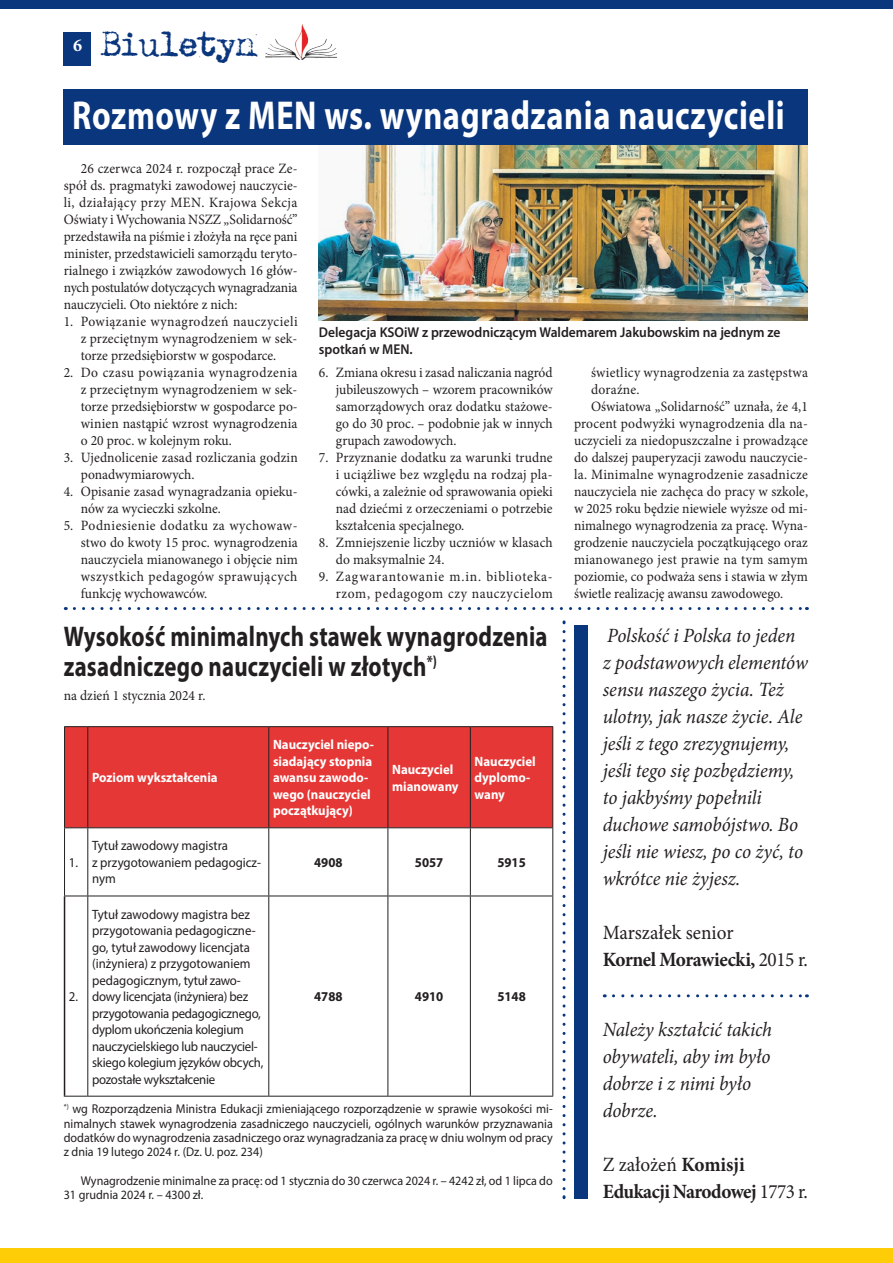
<style>
.page{position:relative;width:893px;height:1263px;background:#fff}
.page>*{position:absolute;margin:0;border:0;box-sizing:border-box;transform-origin:0 0}
.t1{font:700 40.5px "Myriad Pro";letter-spacing:.02em;color:#fff;scale:.8 1}
.t2{font:700 28.5px/30.5px "Myriad Pro";letter-spacing:.01em;color:#231f20;scale:.8 1}
.t3{font:27px "Maszyna AEG";color:#0a367e}
.t4{font:italic 20.25px/27px "Minion Pro";letter-spacing:-.005em;color:#231f20;scale:.95 1}
.t5{font:20.25px/27px "Minion Pro";color:#231f20;scale:.95 1}
.t6{font:700 20.25px/27px "Minion Pro";letter-spacing:-.03em;color:#231f20;scale:.95 1}
.t7{font:14.25px/17px "Minion Pro";letter-spacing:.005em;color:#231f20;text-align:justify;scale:.95 1}
.t8{font:600 14.25px/17.1px "Myriad Pro";color:#231f20;scale:.95 1}
.t9{font:14.25px/17px "Minion Pro";letter-spacing:.05em;color:#231f20;text-align:right;scale:.95 1}
.t10{font:14.25px "Minion Pro";letter-spacing:.025em;color:#231f20;scale:.95 1}
.t11{font:13.5px/16.5px "Myriad Pro";letter-spacing:-.01em;color:#231f20;scale:.95 1}
.t12{font:700 13.5px/16.5px "Myriad Pro";color:#fff;scale:.95 1}
.t13{font:700 13.5px "Myriad Pro";color:#231f20;scale:.95 1}
.t14{font:12.75px/14.2px "Myriad Pro";color:#231f20;text-align:justify;scale:.95 1}
.s1{font-weight:700}
.s2{font-weight:400}
</style>
<div class="page">
<div style="left:64px;top:33px;width:27px;height:33px;background:#0a367e"></div>
<img style="left:265px;top:24px;width:72px;height:35px">
<div style="left:0;top:1248px;width:893px;height:15px;background:#fecd08"></div>
<div style="left:0;top:0;width:893px;height:9px;background:#0a367e"></div>
<img style="left:319px;top:144px;width:489px;height:177px">
<div style="left:64px;top:89px;width:744px;height:55px;background:#0a367e"></div>
<svg style="left:74px;top:607px;width:733px;height:3px"></svg>
<div style="left:574px;top:625px;width:13px;height:574px;background:#0a367e"></div>
<svg style="left:563px;top:621px;width:3px;height:568px"></svg>
<svg style="left:613px;top:994px;width:194px;height:3px"></svg>
<div style="left:65px;top:727px;width:487px;height:100px;background:#e53735"></div>
<svg style="left:65px;top:828px;width:487px;height:268px"></svg>
<hr style="left:64px;top:727px;width:1px;height:100px;background:#231f20">
<hr style="left:64px;top:828px;width:1px;height:68px;background:#231f20">
<hr style="left:64px;top:896px;width:1px;height:200px;background:#231f20">
<svg style="left:64px;top:726px;width:24px;height:1px"></svg>
<hr style="left:88px;top:726px;width:181px;height:1px;background:#231f20">
<hr style="left:269px;top:726px;width:119px;height:1px;background:#231f20">
<hr style="left:388px;top:726px;width:82px;height:1px;background:#231f20">
<hr style="left:470px;top:726px;width:83px;height:1px;background:#231f20">
<svg style="left:64px;top:827px;width:24px;height:1px"></svg>
<hr style="left:88px;top:827px;width:181px;height:1px;background:#231f20">
<hr style="left:269px;top:827px;width:119px;height:1px;background:#231f20">
<hr style="left:388px;top:827px;width:82px;height:1px;background:#231f20">
<hr style="left:470px;top:827px;width:83px;height:1px;background:#231f20">
<svg style="left:64px;top:896px;width:23px;height:1px"></svg>
<hr style="left:88px;top:896px;width:181px;height:1px;background:#231f20">
<hr style="left:269px;top:896px;width:119px;height:1px;background:#231f20">
<hr style="left:388px;top:896px;width:82px;height:1px;background:#231f20">
<hr style="left:470px;top:896px;width:83px;height:1px;background:#231f20">
<svg style="left:64px;top:1096px;width:24px;height:1px"></svg>
<hr style="left:88px;top:1096px;width:181px;height:1px;background:#231f20">
<hr style="left:269px;top:1096px;width:119px;height:1px;background:#231f20">
<hr style="left:388px;top:1096px;width:82px;height:1px;background:#231f20">
<hr style="left:470px;top:1096px;width:83px;height:1px;background:#231f20">
<hr style="left:87px;top:727px;width:1px;height:100px;background:#231f20">
<hr style="left:268px;top:727px;width:1px;height:100px;background:#231f20">
<hr style="left:388px;top:727px;width:1px;height:100px;background:#231f20">
<hr style="left:470px;top:727px;width:1px;height:100px;background:#231f20">
<hr style="left:552px;top:727px;width:1px;height:100px;background:#231f20">
<hr style="left:87px;top:828px;width:1px;height:68px;background:#231f20">
<hr style="left:268px;top:828px;width:1px;height:68px;background:#231f20">
<hr style="left:388px;top:828px;width:1px;height:68px;background:#231f20">
<hr style="left:470px;top:828px;width:1px;height:68px;background:#231f20">
<hr style="left:552px;top:828px;width:1px;height:68px;background:#231f20">
<hr style="left:87px;top:896px;width:1px;height:200px;background:#231f20">
<hr style="left:268px;top:896px;width:1px;height:200px;background:#231f20">
<hr style="left:388px;top:896px;width:1px;height:200px;background:#231f20">
<hr style="left:470px;top:896px;width:1px;height:200px;background:#231f20">
<hr style="left:552px;top:896px;width:1px;height:200px;background:#231f20">
<h3 class="t3" style="left:73px;top:27px;width:186px"><sup>6</sup> Biuletyn</h3>
<h1 class="t1" style="left:72px;top:89px;width:892px">Rozmowy z MEN ws. wynagradzania nauczycieli</h1>
<p class="t7" style="left:64px;top:160px;width:248px;text-indent:17px">26 czerwca 2024 r. rozpoczął prace Ze&shy;spół ds. pragmatyki zawodowej nauczycie&shy;li, działający przy MEN. Krajowa Sekcja Oświaty i Wychowania NSZZ „Solidarność” przedstawiła na piśmie i złożyła na ręce pani minister, przedstawicieli samorządu teryto&shy;rialnego i związków zawodowych 16 głów&shy;nych postulatów dotyczących wynagradzania nauczycieli. Oto niektóre z nich:</p>
<p class="t7" style="left:81px;top:313px;width:230px;text-indent:-17px">1. Powiązanie wynagrodzeń nauczycieli z przeciętnym wynagrodzeniem w sek&shy;torze przedsiębiorstw w gospodarce.</p>
<p class="t7" style="left:81px;top:364px;width:230px;text-indent:-17px">2. Do czasu powiązania wynagrodzenia z przeciętnym wynagrodzeniem w sek&shy;torze przedsiębiorstw w gospodarce po&shy;winien nastąpić wzrost wynagrodzenia o 20 proc. w kolejnym roku.</p>
<p class="t7" style="left:81px;top:449px;width:230px;text-indent:-17px">3. Ujednolicenie zasad rozliczania godzin ponadwymiarowych.</p>
<p class="t7" style="left:81px;top:483px;width:230px;text-indent:-17px">4. Opisanie zasad wynagradzania opieku&shy;nów za wycieczki szkolne.</p>
<p class="t7" style="left:81px;top:517px;width:230px;text-indent:-17px">5. Podniesienie dodatku za wychowaw&shy;stwo do kwoty 15 proc. wynagrodzenia nauczyciela mianowanego i objęcie nim wszystkich pedagogów sprawujących funkcję wychowawców.</p>
<p class="t8" style="left:319px;top:323px;width:487px">Delegacja KSOiW z przewodniczącym Waldemarem Jakubowskim na jednym ze spotkań w MEN.</p>
<p class="t7" style="left:336px;top:364px;width:230px;text-indent:-17px">6. Zmiana okresu i zasad naliczania nagród jubileuszowych – wzorem pracowników samorządowych oraz dodatku stażowe&shy;go do 30 proc. – podobnie jak w innych grupach zawodowych.</p>
<p class="t7" style="left:336px;top:449px;width:230px;text-indent:-17px">7. Przyznanie dodatku za warunki trudne i uciążliwe bez względu na rodzaj pla&shy;cówki, a zależnie od sprawowania opieki nad dziećmi z orzeczeniami o potrzebie kształcenia specjalnego.</p>
<p class="t7" style="left:336px;top:534px;width:230px;text-indent:-17px">8. Zmniejszenie liczby uczniów w klasach do maksymalnie 24.</p>
<p class="t9" style="left:319px;top:568px;width:248px">9. Zagwarantowanie m.in. biblioteka&shy;rzom, pedagogom czy nauczycielom</p>
<p class="t7" style="left:591px;top:364px;width:230px">świetlicy wynagrodzenia za zastępstwa</p>
<p class="t7" style="left:591px;top:381px;width:53px">doraźne.</p>
<p class="t7" style="left:591px;top:398px;width:230px">Oświatowa „Solidarność” uznała, że 4,1</p>
<p class="t7" style="left:574px;top:415px;width:248px">procent podwyżki wynagrodzenia dla na-</p>
<p class="t7" style="left:574px;top:432px;width:248px">uczycieli za niedopuszczalne i prowadzące</p>
<p class="t7" style="left:574px;top:449px;width:248px">do dalszej pauperyzacji zawodu nauczycie-</p>
<p class="t7" style="left:574px;top:466px;width:248px">la. Minimalne wynagrodzenie zasadnicze</p>
<p class="t7" style="left:574px;top:483px;width:248px">nauczyciela nie zachęca do pracy w szkole,</p>
<p class="t7" style="left:574px;top:500px;width:248px">w 2025 roku będzie niewiele wyższe od mi-</p>
<p class="t7" style="left:574px;top:517px;width:248px">nimalnego wynagrodzenia za pracę. Wyna-</p>
<p class="t7" style="left:574px;top:534px;width:247px">grodzenie nauczyciela początkującego oraz</p>
<p class="t10" style="left:574px;top:550px;width:248px">mianowanego jest prawie na tym samym</p>
<p class="t7" style="left:574px;top:568px;width:248px">poziomie, co podważa sens i stawia w złym</p>
<p class="t7" style="left:574px;top:585px;width:222px">świetle realizację awansu zawodowego.</p>
<h2 class="t2" style="left:64px;top:620px;width:606px">Wysokość minimalnych stawek wynagrodzenia zasadniczego nauczycieli w złotych<sup>*)</sup></h2>
<p class="t7" style="left:64px;top:687px;width:151px">na dzień 1 stycznia 2024 r.</p>
<p class="t11" style="left:69px;top:854px;width:11px">1.</p>
<p class="t11" style="left:69px;top:988px;width:11px">2.</p>
<p class="t12" style="left:92px;top:769px;width:134px">Poziom wykształcenia</p>
<p class="t11" style="left:92px;top:837px;width:179px">Tytuł zawodowy magistra<br>z przygotowaniem pedagogicz&shy;nym</p>
<p class="t11" style="left:92px;top:906px;width:182px">Tytuł zawodowy magistra bez przygotowania pedagogiczne&shy;go, tytuł zawodowy licencjata (inżyniera) z przygotowaniem pedagogicznym, tytuł zawo&shy;dowy licencjata (inżyniera) bez przygotowania pedagogicznego, dyplom ukończenia kolegium nauczycielskiego lub nauczyciel&shy;skiego kolegium języków obcych, pozostałe wykształcenie</p>
<p class="t12" style="left:273px;top:736px;width:108px">Nauczyciel niepo&shy;siadający stopnia awansu zawodo&shy;wego (nauczyciel początkujący)</p>
<p class="t12" style="left:392px;top:761px;width:72px">Nauczyciel mianowany</p>
<p class="t12" style="left:475px;top:752px;width:66px">Nauczyciel dyplomo&shy;wany</p>
<p class="t13" style="left:314px;top:854px;width:31px">4908</p>
<p class="t13" style="left:415px;top:854px;width:31px">5057</p>
<p class="t13" style="left:497px;top:854px;width:31px">5915</p>
<p class="t13" style="left:314px;top:988px;width:31px">4788</p>
<p class="t13" style="left:415px;top:988px;width:31px">4910</p>
<p class="t13" style="left:497px;top:988px;width:31px">5148</p>
<p class="t14" style="left:64px;top:1102px;width:516px"><sup>*)</sup> wg Rozporządzenia Ministra Edukacji zmieniającego rozporządzenie w sprawie wysokości mi&shy;nimalnych stawek wynagrodzenia zasadniczego nauczycieli, ogólnych warunków przyznawania dodatków do wynagrodzenia zasadniczego oraz wynagradzania za pracę w dniu wolnym od pracy z dnia 19 lutego 2024 r. (Dz. U. poz. 234)</p>
<p class="t14" style="left:64px;top:1173px;width:516px;text-indent:17px">Wynagrodzenie minimalne za pracę: od 1 stycznia do 30 czerwca 2024 r. – 4242 zł, od 1 lipca do<br>31 grudnia 2024 r. – 4300 zł.</p>
<p class="t4" style="left:603px;top:622px;width:217px">Polskość i Polska to jeden<br>z podstawowych elementów sensu naszego życia. Też ulotny, jak nasze życie. Ale jeśli z tego zrezygnujemy, jeśli tego się pozbędziemy, to jakbyśmy popełnili duchowe samobójstwo. Bo jeśli nie wiesz, po co żyć, to wkrótce nie żyjesz.</p>
<h3 class="t5" style="left:603px;top:919px;width:217px">Marszałek senior<br><span class="s1">Kornel Morawiecki,</span> 2015 r.</h3>
<h3 class="t4" style="left:603px;top:1016px;width:180px">Należy kształcić takich obywateli, aby im było dobrze i z nimi było dobrze.</h3>
<h3 class="t6" style="left:603px;top:1151px;width:217px"><span class="s2">Z założeń</span> Komisji<br>Edukacji Narodowej <span class="s2">1773 r.</span></h3>
</div>
